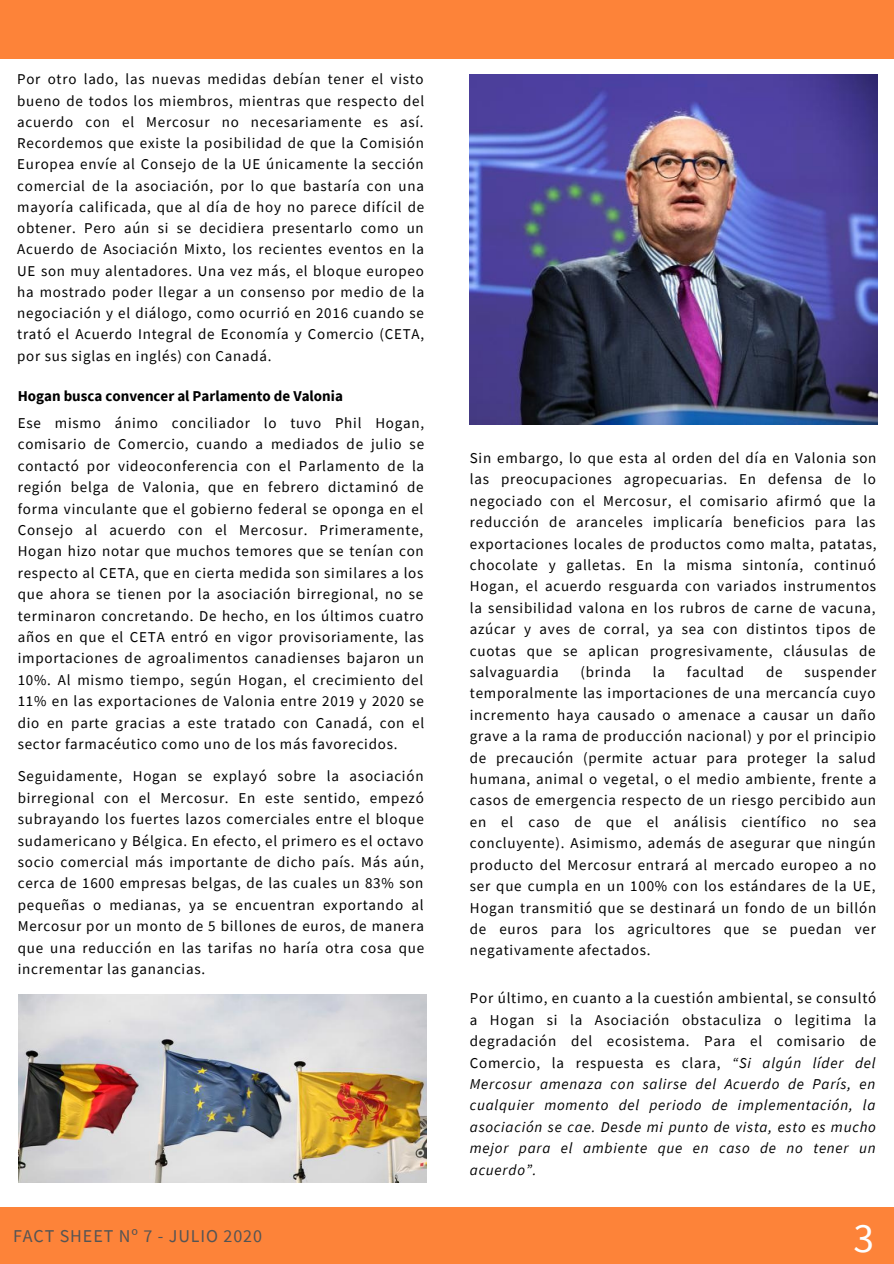
<style>
.page{position:relative;width:894px;height:1264px;background:#fff}
.page>*{position:absolute;margin:0;border:0;box-sizing:border-box;transform-origin:0 0}
.t1{font:41.4px "Source Sans Pro";color:#fcfeff}
.t2{font:18px "Source Sans Pro";letter-spacing:.05em;color:#545454}
.t3{font:15px/21.5px "Source Sans Pro";letter-spacing:.05em;color:#000;text-align:justify}
.t4{font:italic 15px/21.5px "Source Sans Pro";letter-spacing:.05em;color:#000;text-align:justify}
.t5{font:700 15px "Source Sans Pro";color:#000}
.s1{font-style:normal}
</style>
<div class="page">
<div style="left:0;top:0;width:893px;height:58px;background:#fd8339"></div>
<div style="left:0;top:1207px;width:893px;height:56px;background:#fd8339"></div>
<img style="left:19px;top:994px;width:407px;height:188px">
<img style="left:469px;top:74px;width:408px;height:350px">
<p class="t3" style="left:17px;top:68px;width:408px">Por otro lado, las nuevas medidas debían tener el visto bueno de todos los miembros, mientras que respecto del acuerdo con el Mercosur no necesariamente es así.<br>Recordemos que existe la posibilidad de que la Comisión Europea envíe al Consejo de la UE únicamente la sección comercial de la asociación, por lo que bastaría con una mayoría calificada, que al día de hoy no parece difícil de obtener. Pero aún si se decidiera presentarlo como un Acuerdo de Asociación Mixto, los recientes eventos en la UE son muy alentadores. Una vez más, el bloque europeo ha mostrado poder llegar a un consenso por medio de la negociación y el diálogo, como ocurrió en 2016 cuando se trató el Acuerdo Integral de Economía y Comercio (CETA, por sus siglas en inglés) con Canadá.</p>
<p class="t5" style="left:18px;top:386px;width:326px">Hogan busca convencer al Parlamento de Valonia</p>
<p class="t3" style="left:18px;top:412px;width:408px">Ese mismo ánimo conciliador lo tuvo Phil Hogan, comisario de Comercio, cuando a mediados de julio se contactó por videoconferencia con el Parlamento de la región belga de Valonia, que en febrero dictaminó de forma vinculante que el gobierno federal se oponga en el Consejo al acuerdo con el Mercosur. Primeramente, Hogan hizo notar que muchos temores que se tenían con respecto al CETA, que en cierta medida son similares a los que ahora se tienen por la asociación birregional, no se terminaron concretando. De hecho, en los últimos cuatro años en que el CETA entró en vigor provisoriamente, las importaciones de agroalimentos canadienses bajaron un 10%. Al mismo tiempo, según Hogan, el crecimiento del 11% en las exportaciones de Valonia entre 2019 y 2020 se dio en parte gracias a este tratado con Canadá, con el sector farmacéutico como uno de los más favorecidos.</p>
<p class="t3" style="left:18px;top:765px;width:408px">Seguidamente, Hogan se explayó sobre la asociación birregional con el Mercosur. En este sentido, empezó subrayando los fuertes lazos comerciales entre el bloque sudamericano y Bélgica. En efecto, el primero es el octavo socio comercial más importante de dicho país. Más aún, cerca de 1600 empresas belgas, de las cuales un 83% son pequeñas o medianas, ya se encuentran exportando al Mercosur por un monto de 5 billones de euros, de manera que una reducción en las tarifas no haría otra cosa que incrementar las ganancias.</p>
<p class="t3" style="left:469px;top:447px;width:408px">Sin embargo, lo que esta al orden del día en Valonia son las preocupaciones agropecuarias. En defensa de lo negociado con el Mercosur, el comisario afirmó que la reducción de aranceles implicaría beneficios para las exportaciones locales de productos como malta, patatas, chocolate y galletas. En la misma sintonía, continuó Hogan, el acuerdo resguarda con variados instrumentos la sensibilidad valona en los rubros de carne de vacuna, azúcar y aves de corral, ya sea con distintos tipos de cuotas que se aplican progresivamente, cláusulas de salvaguardia</p>
<p class="t3" style="left:580px;top:661px;width:52px">(brinda</p>
<p class="t3" style="left:652px;top:661px;width:14px">la</p>
<p class="t3" style="left:686px;top:661px;width:59px">facultad</p>
<p class="t3" style="left:765px;top:661px;width:18px">de</p>
<p class="t3" style="left:469px;top:661px;width:408px;text-indent:334px">suspender temporalmente las importaciones de una mercancía cuyo incremento haya causado o amenace a causar un daño grave a la rama de producción nacional) y por el principio de precaución (permite actuar para proteger la salud humana, animal o vegetal, o el medio ambiente, frente a casos de emergencia respecto de un riesgo percibido aun en el caso de que el análisis científico no sea concluyente). Asimismo, además de asegurar que ningún producto del Mercosur entrará al mercado europeo a no ser que cumpla en un 100% con los estándares de la UE, Hogan transmitió que se destinará un fondo de un billón de euros para los agricultores que se puedan ver negativamente afectados.</p>
<p class="t4" style="left:469px;top:987px;width:408px"><span class="s1">Por último, en cuanto a la cuestión ambiental, se consultó a Hogan si la Asociación obstaculiza o legitima la degradación del ecosistema. Para el comisario de Comercio, la respuesta es clara,</span> “Si algún líder del Mercosur amenaza con salirse del Acuerdo de París, en cualquier momento del periodo de implementación, la asociación se cae. Desde mi punto de vista, esto es mucho mejor para el ambiente que en caso de no tener un acuerdo”.</p>
<p class="t2" style="left:13px;top:1224px;width:250px">FACT SHEET Nº 7 - JULIO 2020</p>
<p class="t1" style="left:853px;top:1211px;width:22px">3</p>
</div>
